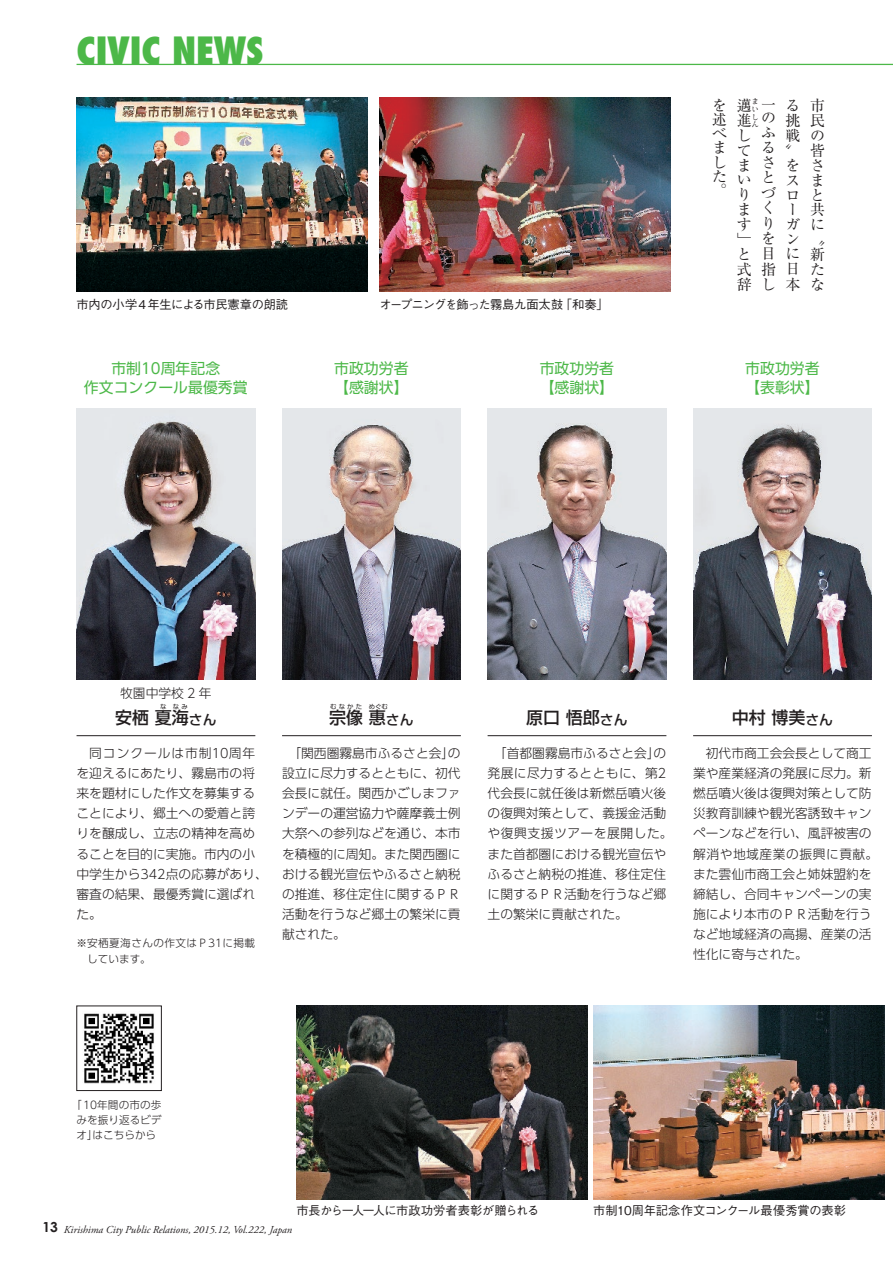
<style>
.page{position:relative;width:893px;height:1263px;background:#fff}
.page>*{position:absolute;margin:0;border:0;box-sizing:border-box;transform-origin:0 0}
.t1{font:800 condensed 38.1px "Futura";color:#4cb848}
.t2{font:500 16.95px "Shin Go Pr 6";color:#231f20}
.t3{font:500 16.95px "UD Shin Go Pr 6";color:#231f20}
.t4{font:14.85px/15.1px "Ryumin Pr 5";color:#231f20}
.t5{font:14.85px/19.2px "UD Shin Go Pro";color:#4cb848}
.t6{font:500 13.8px "UD Shin Go Pr 6";color:#231f20}
.t7{font:500 13.8px "Shin Go Pr 6";color:#231f20}
.t8{font:700 13.8px "Century Gothic";color:#231f20}
.t9{font:300 12.75px/20.2px "UD Shin Go Pro";color:#231f20}
.t10{font:300 12.75px "UD Shin Go Pr 6";color:#231f20}
.t11{font:500 12.15px "Gothic BBB Pr 5";letter-spacing:-.03em;color:#231f20}
.t12{font:500 12.15px "Gothic BBB Pr 5";letter-spacing:-.005em;color:#231f20}
.t13{font:500 12.15px "Gothic BBB Pr 5";letter-spacing:-.065em;color:#231f20}
.t14{font:italic 10.65px "Adobe Garamond Pro";color:#231f20}
.t15{font:300 10.65px "UD Shin Go Pro";letter-spacing:.005em;color:#231f20}
.t16{font:300 10.65px/15.9px "UD Shin Go Pro";letter-spacing:.04em;color:#231f20}
.t17{font:7.5px "Ryumin Pr 5";color:#231f20}
.t18{font:6.45px "UD Shin Go Pr 6";letter-spacing:.335em;color:#231f20}
.s1{font-size:13.8px}
</style>
<div class="page">
<hr style="left:77px;top:64px;width:816px;height:1px;background:#4cb848">
<img style="left:77px;top:98px;width:291px;height:193px">
<img style="left:379px;top:98px;width:292px;height:193px">
<img style="left:593px;top:1006px;width:291px;height:193px">
<img style="left:297px;top:1006px;width:291px;height:193px">
<img style="left:77px;top:408px;width:178px;height:271px">
<img style="left:488px;top:408px;width:178px;height:271px">
<img style="left:282px;top:408px;width:179px;height:271px">
<img style="left:693px;top:408px;width:179px;height:271px">
<hr style="left:693px;top:735px;width:179px;height:1px;background:#231f20">
<hr style="left:488px;top:735px;width:178px;height:1px;background:#231f20">
<hr style="left:282px;top:735px;width:179px;height:1px;background:#231f20">
<hr style="left:77px;top:735px;width:178px;height:1px;background:#231f20">
<img style="left:84px;top:1013px;width:70px;height:71px">
<div style="left:77px;top:1006px;width:85px;height:85px;border:1px solid #231f20"></div>
<h1 class="t1" style="left:77px;top:24px;width:189px">CIVIC NEWS</h1>
<p class="t11" style="left:76px;top:295px;width:213px">市内の小学４年生による市民憲章の朗読</p>
<p class="t13" style="left:379px;top:295px;width:185px">オープニングを飾った霧島九面太鼓</p>
<p class="t11" style="left:560px;top:295px;width:50px">「和奏「</p>
<p class="t4" style="left:712px;top:97px;width:16px;line-height:14.2px">を述べました</p>
<p class="t4" style="left:712px;top:182px;width:15px">。</p>
<p class="t4" style="left:737px;top:97px;width:22px">邁<sup>ま</sup></p>
<p class="t17" style="left:752px;top:103px;width:25px">い<sup>一</sup></p>
<p class="t4" style="left:761px;top:109px;width:16px">のふるさとづくりを目指し</p>
<p class="t4" style="left:737px;top:112px;width:23px">進<sup>し</sup></p>
<p class="t17" style="left:752px;top:118px;width:8px">ん</p>
<p class="t4" style="left:737px;top:127px;width:15px;line-height:14.7px">してまいります</p>
<p class="t4" style="left:737px;top:231px;width:16px">」</p>
<p class="t4" style="left:737px;top:246px;width:16px">と式辞</p>
<p class="t4" style="left:786px;top:96px;width:16px">る挑戦</p>
<p class="t4" style="left:786px;top:142px;width:7px">”</p>
<p class="t4" style="left:786px;top:157px;width:16px">をスローガンに日本</p>
<p class="t4" style="left:810px;top:97px;width:16px">市民の皆さまと共に</p>
<p class="t4" style="left:810px;top:231px;width:16px">“</p>
<p class="t4" style="left:810px;top:246px;width:16px;text-align:justify">新たな</p>
<p class="t5" style="left:84px;top:358px;width:165px;text-align:center">市制10周年記念<br>作文コンクール最優秀賞</p>
<p class="t5" style="left:334px;top:358px;width:76px">市政功労者【感謝状【</p>
<p class="t5" style="left:540px;top:358px;width:76px">市政功労者【感謝状【</p>
<p class="t5" style="left:745px;top:358px;width:76px">市政功労者【表彰状【</p>
<p class="t10" style="left:120px;top:683px;width:93px">牧園中学校 2 年</p>
<p class="t18" style="left:160px;top:701px;width:8px">な</p>
<p class="t18" style="left:173px;top:701px;width:16px">なみ</p>
<h2 class="t3" style="left:115px;top:704px;width:75px">安栖夏海</h2>
<p class="t6" style="left:189px;top:709px;width:29px">さん</p>
<p class="t18" style="left:330px;top:701px;width:33px">むなかた</p>
<p class="t18" style="left:369px;top:701px;width:21px">めぐむ</p>
<p class="t7" style="left:386px;top:709px;width:29px">さん</p>
<h2 class="t3" style="left:329px;top:704px;width:58px">宗像惠</h2>
<h2 class="t2" style="left:526px;top:704px;width:103px">原口悟郎<span class="s1">さん</span></h2>
<h2 class="t2" style="left:732px;top:704px;width:103px">中村博美<span class="s1">さん</span></h2>
<p class="t9" style="left:77px;top:742px;width:193px;text-indent:13px">同コンクールは市制10周年を迎えるにあたり、霧島市の将来を題材にした作文を募集することにより、郷土への愛着と誇りを醸成し、立志の精神を高めることを目的に実施。市内の小中学生から342点の応募があり、審査の結果、最優秀賞に選ばれた。</p>
<p class="t16" style="left:87px;top:935px;width:169px;text-indent:-11px">※安栖夏海さんの作文はＰ31に掲載しています。</p>
<p class="t9" style="left:282px;top:742px;width:180px;text-align:justify;text-indent:6px">「関西圏霧島市ふるさと会の」設立に尽力するとともに、初代会長に就任。関西かごしまファンデーの運営協力や薩摩義士例大祭への参列などを通じ、本市を積極的に周知。また関西圏における観光宣伝やふるさと納税の推進、移住定住に関するＰＲ活動を行うなど郷土の繁栄に貢献された。</p>
<p class="t9" style="left:488px;top:742px;width:187px;text-indent:6px">「首都圏霧島市ふるさと会の」発展に尽力するとともに、第2代会長に就任後は新燃岳噴火後の復興対策として、義援金活動や復興支援ツアーを展開した。また首都圏における観光宣伝やふるさと納税の推進、移住定住に関するＰＲ活動を行うなど郷土の繁栄に貢献された。</p>
<p class="t9" style="left:693px;top:742px;width:187px;text-indent:13px">初代市商工会会長として商工業や産業経済の発展に尽力。新燃岳噴火後は復興対策として防災教育訓練や観光客誘致キャンペーンなどを行い、風評被害の解消や地域産業の振興に貢献。また雲仙市商工会と姉妹盟約を締結し、合同キャンペーンの実施により本市のＰＲ活動を行うなど地域経済の高揚、産業の活性化に寄与された。</p>
<p class="t15" style="left:71px;top:1097px;width:92px">「10年間の市の歩</p>
<p class="t15" style="left:77px;top:1112px;width:87px">みを振り返るビデ</p>
<p class="t15" style="left:92px;top:1126px;width:65px">はこちらから</p>
<p class="t15" style="left:77px;top:1126px;width:23px">オ」</p>
<p class="t11" style="left:297px;top:1201px;width:244px">市長から一人一人に市政功労者表彰が贈られる</p>
<p class="t12" style="left:593px;top:1201px;width:254px">市制10周年記念作文コンクール最優秀賞の表彰</p>
<p class="t8" style="left:43px;top:1218px;width:17px">13</p>
<p class="t14" style="left:64px;top:1223px;width:230px">Kirishima City Public Relations, 2015.12, Vol.222, Japan</p>
</div>
